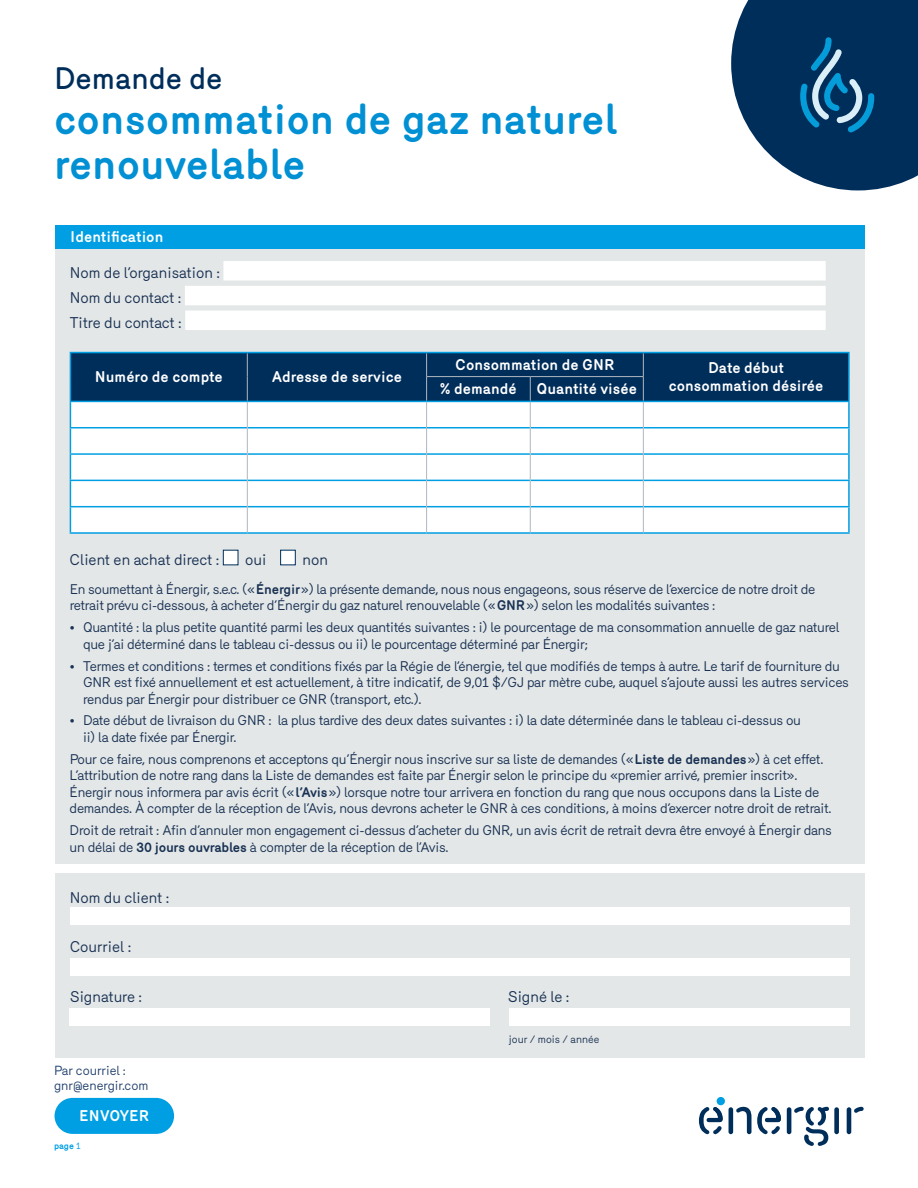
<style>
.page{position:relative;width:918px;height:1188px;background:#fff}
.page>*{position:absolute;margin:0;border:0;box-sizing:border-box;transform-origin:0 0}
.t1{font:700 42px/45px "Merkury";color:#0090d3}
.t2{font:500 30px "Merkury";color:#002e5b}
.t3{font:700 15px "Merkury";color:#fff}
.t4{font:15px/24.8px "Merkury";color:#193254}
.t5{font:13.5px/16.5px "Merkury";letter-spacing:-.02em;color:#193254}
.t6{font:12.75px/15px "Merkury";color:#23426e}
.t7{font:10.5px "Merkury";color:#193254}
.t8{font:700 9px "Merkury";color:#009fe3}
.s1{font-weight:700}
.s2{font-weight:400}
</style>
<div class="page">
<div style="left:717px;top:1097px;width:8px;height:8px;background:#009fe3;border-radius:50%"></div>
<hr style="left:729px;top:1107px;width:4px;height:27px;background:#002e5b;border-radius:2px">
<div style="left:834px;top:1107px;width:5px;height:27px;background:#002e5b;border-radius:2px"></div>
<svg style="left:699px;top:1107px;width:24px;height:28px"></svg>
<svg style="left:736px;top:1107px;width:45px;height:28px"></svg>
<hr style="left:787px;top:1107px;width:4px;height:27px;background:#002e5b;border-radius:2px">
<svg style="left:794px;top:1107px;width:35px;height:39px"></svg>
<hr style="left:847px;top:1107px;width:4px;height:27px;background:#002e5b;border-radius:2px">
<svg style="left:854px;top:1107px;width:10px;height:6px"></svg>
<svg style="left:731px;top:0;width:187px;height:190px;background:#224d75"></svg>
<div style="left:55px;top:225px;width:810px;height:833px;background:#e4e7e7"></div>
<div style="left:55px;top:225px;width:810px;height:24px;background:#009fe3"></div>
<div style="left:223px;top:261px;width:603px;height:20px;background:#fff"></div>
<div style="left:185px;top:286px;width:641px;height:19px;background:#fff"></div>
<div style="left:185px;top:311px;width:641px;height:19px;background:#fff"></div>
<div style="left:55px;top:864px;width:810px;height:9px;background:#fff"></div>
<hr style="left:848px;top:402px;width:2px;height:25px;background:#009fe3">
<hr style="left:644px;top:427px;width:206px;height:1px;background:#009fe3">
<hr style="left:848px;top:428px;width:2px;height:25px;background:#009fe3">
<hr style="left:644px;top:453px;width:206px;height:2px;background:#009fe3">
<hr style="left:848px;top:455px;width:2px;height:25px;background:#009fe3">
<hr style="left:644px;top:480px;width:206px;height:1px;background:#009fe3">
<hr style="left:848px;top:481px;width:2px;height:25px;background:#009fe3">
<hr style="left:644px;top:506px;width:206px;height:1px;background:#009fe3">
<hr style="left:848px;top:507px;width:2px;height:25px;background:#009fe3">
<hr style="left:70px;top:532px;width:177px;height:2px;background:#009fe3">
<hr style="left:247px;top:532px;width:180px;height:2px;background:#009fe3">
<hr style="left:427px;top:532px;width:103px;height:2px;background:#009fe3">
<hr style="left:530px;top:532px;width:113px;height:2px;background:#009fe3">
<hr style="left:643px;top:532px;width:207px;height:2px;background:#009fe3">
<hr style="left:70px;top:352px;width:177px;height:1px;background:#009fe3">
<hr style="left:247px;top:352px;width:180px;height:1px;background:#009fe3">
<svg style="left:70px;top:353px;width:779px;height:179px;background:#b1c3d2"></svg>
<hr style="left:70px;top:401px;width:177px;height:1px;background:#009fe3">
<hr style="left:247px;top:401px;width:180px;height:1px;background:#009fe3">
<hr style="left:427px;top:352px;width:103px;height:1px;background:#009fe3">
<hr style="left:530px;top:352px;width:113px;height:1px;background:#009fe3">
<hr style="left:643px;top:352px;width:207px;height:1px;background:#009fe3">
<hr style="left:848px;top:353px;width:2px;height:24px;background:#009fe3">
<hr style="left:848px;top:377px;width:2px;height:24px;background:#009fe3">
<hr style="left:643px;top:401px;width:207px;height:1px;background:#009fe3">
<hr style="left:427px;top:401px;width:103px;height:1px;background:#009fe3">
<hr style="left:530px;top:401px;width:113px;height:1px;background:#009fe3">
<hr style="left:426px;top:376px;width:104px;height:1px;background:#b0b7be">
<hr style="left:530px;top:376px;width:114px;height:1px;background:#b0b7be">
<div style="left:223px;top:550px;width:15px;height:15px;background:#fff;border:1px solid #002e5b"></div>
<div style="left:280px;top:550px;width:16px;height:15px;background:#fff;border:1px solid #002e5b"></div>
<div style="left:55px;top:1098px;width:119px;height:36px;background:#009fe3;border-radius:18px"></div>
<div style="left:70px;top:907px;width:780px;height:18px;background:#fff"></div>
<div style="left:70px;top:958px;width:780px;height:18px;background:#fff"></div>
<div style="left:70px;top:1008px;width:420px;height:18px;background:#fff"></div>
<div style="left:509px;top:1008px;width:341px;height:18px;background:#fff"></div>
<h2 class="t2" style="left:54px;top:57px;width:170px">Demande de</h2>
<h1 class="t1" style="left:54px;top:93px;width:565px">consommation de gaz naturel renouvelable</h1>
<p class="t3" style="left:70px;top:225px;width:95px">Identification</p>
<p class="t4" style="left:70px;top:259px;width:152px">Nom de l’organisation :<br>Nom du contact :<br>Titre du contact :</p>
<p class="t3" style="left:95px;top:366px;width:129px">Numéro de compte</p>
<p class="t3" style="left:272px;top:366px;width:132px">Adresse de service</p>
<p class="t3" style="left:455px;top:354px;width:161px">Consommation de GNR</p>
<p class="t3" style="left:708px;top:357px;width:78px">Date début</p>
<p class="t3" style="left:440px;top:378px;width:78px">% demandé</p>
<p class="t3" style="left:537px;top:378px;width:102px">Quantité visée</p>
<p class="t3" style="left:669px;top:375px;width:156px">consommation désirée</p>
<p class="t4" style="left:70px;top:546px;width:151px">Client en achat direct :</p>
<p class="t4" style="left:245px;top:546px;width:23px">oui</p>
<p class="t4" style="left:303px;top:546px;width:27px">non</p>
<p class="t5" style="left:70px;top:579px;width:747px">En soumettant à Énergir, s.e.c. («<span class="s1">Énergir</span>») la présente demande, nous nous engageons, sous réserve de l’exercice de notre droit de retrait prévu ci-dessous, à acheter d’Énergir du gaz naturel renouvelable («<span class="s1">GNR</span>») selon les modalités suivantes :</p>
<p class="t5" style="left:83px;top:618px;width:758px;text-indent:-14px">• Quantité : la plus petite quantité parmi les deux quantités suivantes : i) le pourcentage de ma consommation annuelle de gaz naturel que j’ai déterminé dans le tableau ci-dessus ou ii) le pourcentage déterminé par Énergir;</p>
<p class="t5" style="left:83px;top:656px;width:767px;text-indent:-14px">• Termes et conditions : termes et conditions fixés par la Régie de l’énergie, tel que modifiés de temps à autre. Le tarif de fourniture du<br>GNR est fixé annuellement et est actuellement, à titre indicatif, de 9,01 $/GJ par mètre cube, auquel s’ajoute aussi les autres services rendus par Énergir pour distribuer ce GNR (transport, etc.).</p>
<p class="t5" style="left:83px;top:711px;width:719px;text-indent:-14px">• Date début de livraison du GNR : la plus tardive des deux dates suivantes : i) la date déterminée dans le tableau ci-dessus ou ii) la date fixée par Énergir.</p>
<p class="t5" style="left:70px;top:750px;width:763px">Pour ce faire, nous comprenons et acceptons qu’Énergir nous inscrive sur sa liste de demandes («<span class="s1">Liste de demandes</span>») à cet effet.<br>L’attribution de notre rang dans la Liste de demandes est faite par Énergir selon le principe du «premier arrivé, premier inscrit».<br>Énergir nous informera par avis écrit («<span class="s1">l’Avis</span>») lorsque notre tour arrivera en fonction du rang que nous occupons dans la Liste de demandes. À compter de la réception de l’Avis, nous devrons acheter le GNR à ces conditions, à moins d’exercer notre droit de retrait.</p>
<p class="t5" style="left:70px;top:821px;width:764px">Droit de retrait : Afin d’annuler mon engagement ci-dessus d’acheter du GNR, un avis écrit de retrait devra être envoyé à Énergir dans un délai de <span class="s1">30 jours ouvrables</span> à compter de la réception de l’Avis.</p>
<p class="t4" style="left:70px;top:884px;width:101px">Nom du client :</p>
<p class="t4" style="left:70px;top:933px;width:63px">Courriel :</p>
<p class="t4" style="left:70px;top:983px;width:74px">Signature :</p>
<p class="t4" style="left:508px;top:983px;width:63px">Signé le :</p>
<p class="t7" style="left:509px;top:1031px;width:92px">jour / mois / année</p>
<p class="t6" style="left:54px;top:1061px;width:96px">Par courriel : gnr@energir.com</p>
<p class="t3" style="left:79px;top:1105px;width:72px">ENVOYER</p>
<p class="t8" style="left:54px;top:1139px;width:28px">page <span class="s2">1</span></p>
</div>
